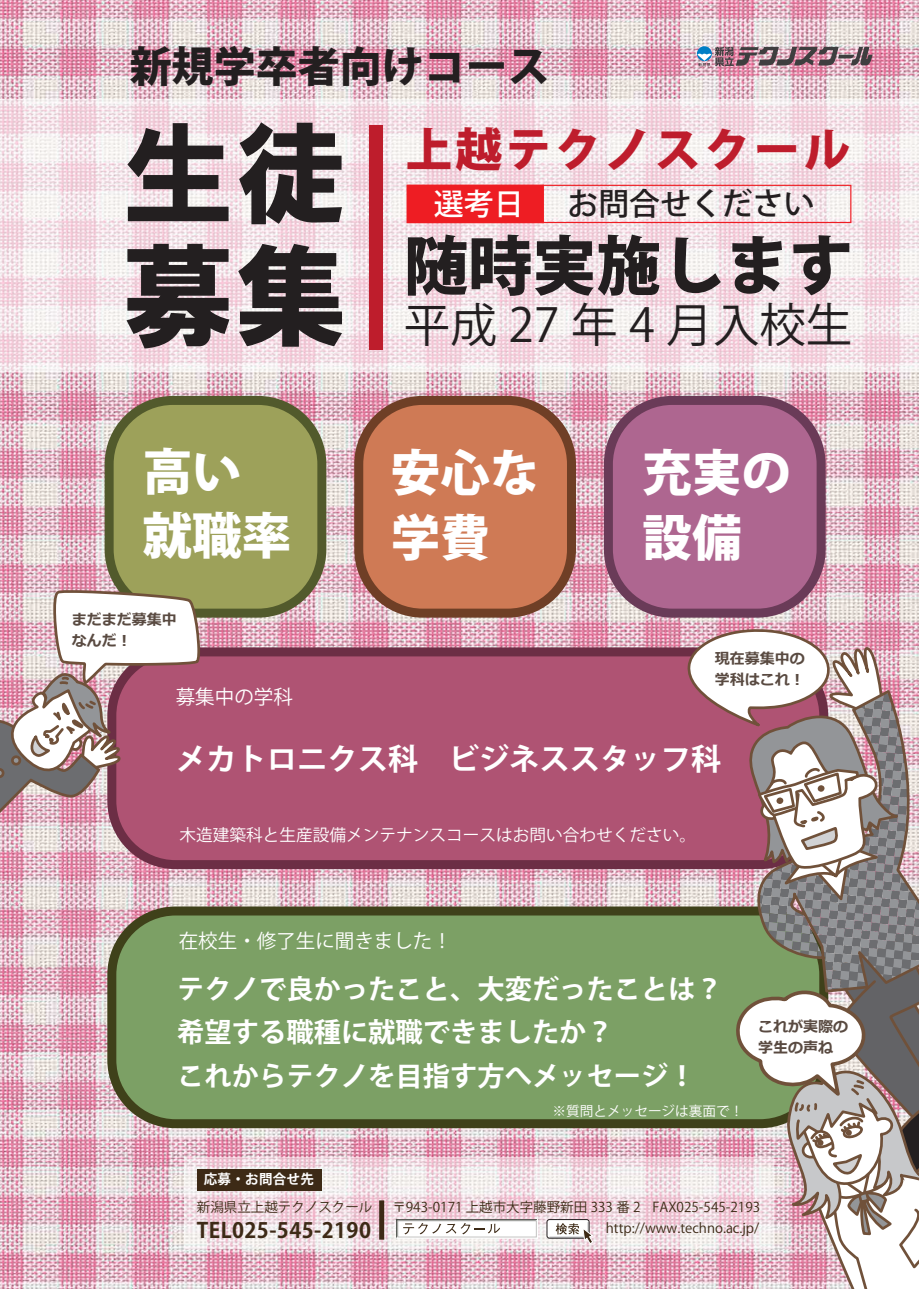
<style>
.page{position:relative;width:919px;height:1289px;background:#fff}
.page>*{position:absolute;margin:0;border:0;box-sizing:border-box;transform-origin:0 0}
.t1{font:112.5px/121.5px "HGS Soei Kakugothic UB";color:#231f20}
.t2{font:800 64.2px "Koz Go Pr 6 N";color:#231f20}
.t3{font:800 49.5px/64.5px "Koz Go Pr 6 N";color:#fff}
.t4{font:46.5px "Koz Go Pr 6 N";color:#231f20}
.t5{font:800 46.5px "Koz Go Pr 6 N";letter-spacing:.07em;color:#be1d2c}
.t6{font:800 42px "Koz Go Pr 6 N";color:#231f20}
.t7{font:500 30.9px "Koz Go Pr 6 N";color:#231f20}
.t8{font:700 30px "Koz Go Pr 6 N";color:#fff}
.t9{font:500 30px "Koz Go Pr 6 N";color:#fff}
.t10{font:700 27px/43.5px "Koz Go Pr 6 N";color:#fff}
.t11{font:700 21px "Koz Go Pr 6 N";letter-spacing:.02em;color:#3d2a16}
.t12{font:19.5px "Koz Go Pr 6 N";color:#fff}
.t13{font:16.5px "Koz Go Pr 6 N";color:#fff}
.t14{font:700 15px/21px "Meiryo";color:#594a41}
.t15{font:13.5px "Koz Go Pr 6 N";color:#3d2a16}
.t16{font:13.5px "Koz Go Pr 6 N";color:#fff}
.t17{font:700 13.5px "Koz Go Pr 6 N";letter-spacing:.02em;color:#fff}
</style>
<div class="page">
<img style="left:0;top:0;width:918px;height:1288px">
<svg style="left:185px;top:1157px;width:548px;height:91px"></svg>
<svg style="left:0;top:99px;width:918px;height:273px"></svg>
<div style="left:109px;top:400px;width:213px;height:213px;background:#9da15a;border-radius:64px"></div>
<div style="left:105px;top:396px;width:221px;height:221px;border:9px solid #525a2c;border-radius:64px"></div>
<div style="left:359px;top:400px;width:212px;height:213px;background:#cf7a55;border-radius:64px"></div>
<div style="left:354px;top:396px;width:222px;height:221px;border:9px solid #6f3f26;border-radius:64px"></div>
<div style="left:608px;top:400px;width:213px;height:213px;background:#ae6690;border-radius:64px"></div>
<div style="left:604px;top:396px;width:221px;height:221px;border:9px solid #6a3b58;border-radius:64px"></div>
<div style="left:112px;top:652px;width:711px;height:212px;background:#af5373;border-radius:64px"></div>
<div style="left:107px;top:647px;width:721px;height:222px;border:9px solid #6c2e45;border-radius:64px"></div>
<div style="left:112px;top:911px;width:711px;height:212px;background:#7ca065;border-radius:64px"></div>
<div style="left:107px;top:906px;width:721px;height:222px;border:9px solid #3f411a;border-radius:64px"></div>
<div style="left:406px;top:184px;width:138px;height:39px;background:#ee1d23;border:2px solid #ee1d23"></div>
<svg style="left:760px;top:691px;width:158px;height:239px;background:#a89c9e"></svg>
<svg style="left:0;top:589px;width:201px;height:245px"></svg>
<svg style="left:687px;top:627px;width:212px;height:290px"></svg>
<div style="left:547px;top:1219px;width:42px;height:19px;border:1px solid #231f20;border-radius:2px"></div>
<svg style="left:396px;top:1219px;width:141px;height:19px"></svg>
<svg style="left:549px;top:1221px;width:44px;height:23px"></svg>
<div style="left:369px;top:125px;width:13px;height:224px;background:#be1d2c"></div>
<svg style="left:733px;top:930px;width:185px;height:358px"></svg>
<svg style="left:697px;top:47px;width:175px;height:20px;background:#957b89"></svg>
<div style="left:379px;top:1200px;width:5px;height:39px;background:#3d2a16"></div>
<div style="left:197px;top:1168px;width:124px;height:22px;background:#3d2a16"></div>
<div style="left:542px;top:185px;width:309px;height:38px;border:1px solid #ee1d23"></div>
<h3 class="t6" style="left:130px;top:43px;width:422px">新規学卒者向けコース</h3>
<h1 class="t1" style="left:122px;top:113px;width:226px">生徒募集</h1>
<h3 class="t5" style="left:406px;top:124px;width:446px">上越テクノスクール</h3>
<h3 class="t7" style="left:567px;top:186px;width:248px">お問合せください</h3>
<h3 class="t9" style="left:434px;top:187px;width:92px">選考日</h3>
<h2 class="t2" style="left:404px;top:230px;width:451px">随時実施します</h2>
<h3 class="t4" style="left:404px;top:298px;width:450px">平成 27 年 4 月入校生</h3>
<h3 class="t3" style="left:143px;top:440px;width:150px">高い就職率</h3>
<h3 class="t3" style="left:391px;top:442px;width:150px">安心な学費</h3>
<h3 class="t3" style="left:642px;top:442px;width:150px">充実の設備</h3>
<p class="t14" style="left:72px;top:609px;width:107px">まだまだ募集中なんだ！</p>
<h3 class="t12" style="left:176px;top:685px;width:119px">募集中の学科</h3>
<p class="t14" style="left:714px;top:648px;width:91px">現在募集中の学科はこれ！</p>
<h3 class="t8" style="left:176px;top:742px;width:547px">メカトロニクス科　ビジネススタッフ科</h3>
<p class="t13" style="left:179px;top:826px;width:518px">木造建築科と生産設備メンテナンスコースはお問い合わせください。</p>
<h3 class="t12" style="left:179px;top:929px;width:274px">在校生・修了生に聞きました！</h3>
<h3 class="t10" style="left:177px;top:967px;width:547px">テクノで良かったこと、大変だったことは？希望する職種に就職できましたか？<br>これからテクノを目指す方へメッセージ！</h3>
<p class="t16" style="left:552px;top:1103px;width:192px">※質問とメッセージは裏面で！</p>
<p class="t14" style="left:758px;top:1016px;width:92px">これが実際の学生の声ね</p>
<p class="t17" style="left:204px;top:1171px;width:111px">応募・お問合せ先</p>
<p class="t15" style="left:197px;top:1199px;width:177px">新潟県立上越テクノスクール</p>
<p class="t15" style="left:392px;top:1199px;width:369px">〒943-0171 上越市大字藤野新田 333 番 2 FAX025-545-2193</p>
<h3 class="t11" style="left:197px;top:1218px;width:176px">TEL025-545-2190</h3>
<p class="t15" style="left:606px;top:1220px;width:155px">http://www.techno.ac.jp/</p>
</div>
